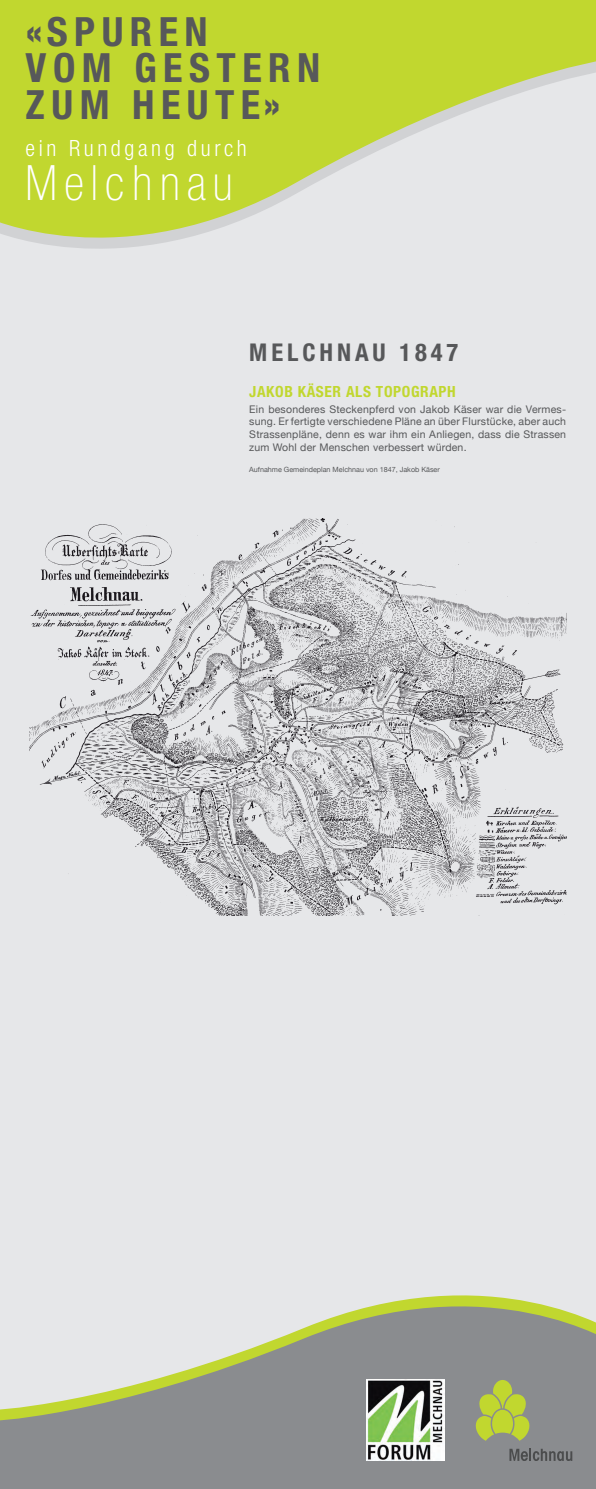
<style>
.page{position:relative;width:596px;height:1489px;background:#fff}
.page>*{position:absolute;margin:0;border:0;box-sizing:border-box;transform-origin:0 0}
.t1{font:100 condensed 48.76px "Helvetica Neue";letter-spacing:.14em;color:#fff}
.t2{font:700 condensed 40.32px/36.4px "Helvetica Neue";letter-spacing:.16em;color:#57585a}
.t3{font:700 condensed 24.5px "Helvetica Neue";letter-spacing:.16em;color:#57585a}
.t4{font:300 condensed 22.43px "Helvetica Neue";letter-spacing:.16em;color:#fff}
.t5{font:700 condensed 15.4px "Helvetica Neue";letter-spacing:.04em;color:#c1d72f}
.t6{font:10.5px/12.7px "Helvetica Neue";letter-spacing:.02em;color:#57585a;text-align:justify}
.t7{font:7.17px "Helvetica Neue";color:#57585a}
</style>
<div class="page">
<div style="left:0;top:11px;width:595px;height:1477px;background:#e6e7e9"></div>
<svg style="left:0;top:1295px;width:595px;height:193px;fill:#8a8c8f"></svg>
<svg style="left:0;top:0;width:595px;height:249px;fill:#c1d72f"></svg>
<svg style="left:475px;top:1379px;width:55px;height:61px;background:#aab855"></svg>
<svg style="left:509px;top:1448px;width:62px;height:12px"></svg>
<img style="left:30px;top:518px;width:535px;height:397px">
<h2 class="t2" style="left:26px;top:13px;width:296px">«SPUREN<br>VOM GESTERN<br>ZUM HEUTE»</h2>
<h3 class="t4" style="left:26px;top:135px;width:223px">ein Rundgang durch</h3>
<h1 class="t1" style="left:26px;top:155px;width:208px">Melchnau</h1>
<h3 class="t3" style="left:249px;top:337px;width:210px">MELCHNAU 1847</h3>
<h3 class="t5" style="left:249px;top:382px;width:208px">JAKOB KÄSER ALS TOPOGRAPH</h3>
<p class="t6" style="left:249px;top:402px;width:318px">Ein besonderes Steckenpferd von Jakob Käser war die Vermes&shy;sung. Er fertigte verschiedene Pläne an über Flurstücke, aber auch Strassenpläne, denn es war ihm ein Anliegen, dass die Strassen zum Wohl der Menschen verbessert würden.</p>
<p class="t7" style="left:249px;top:465px;width:192px">Aufnahme Gemeindeplan Melchnau von 1847, Jakob Käser</p>
</div>
